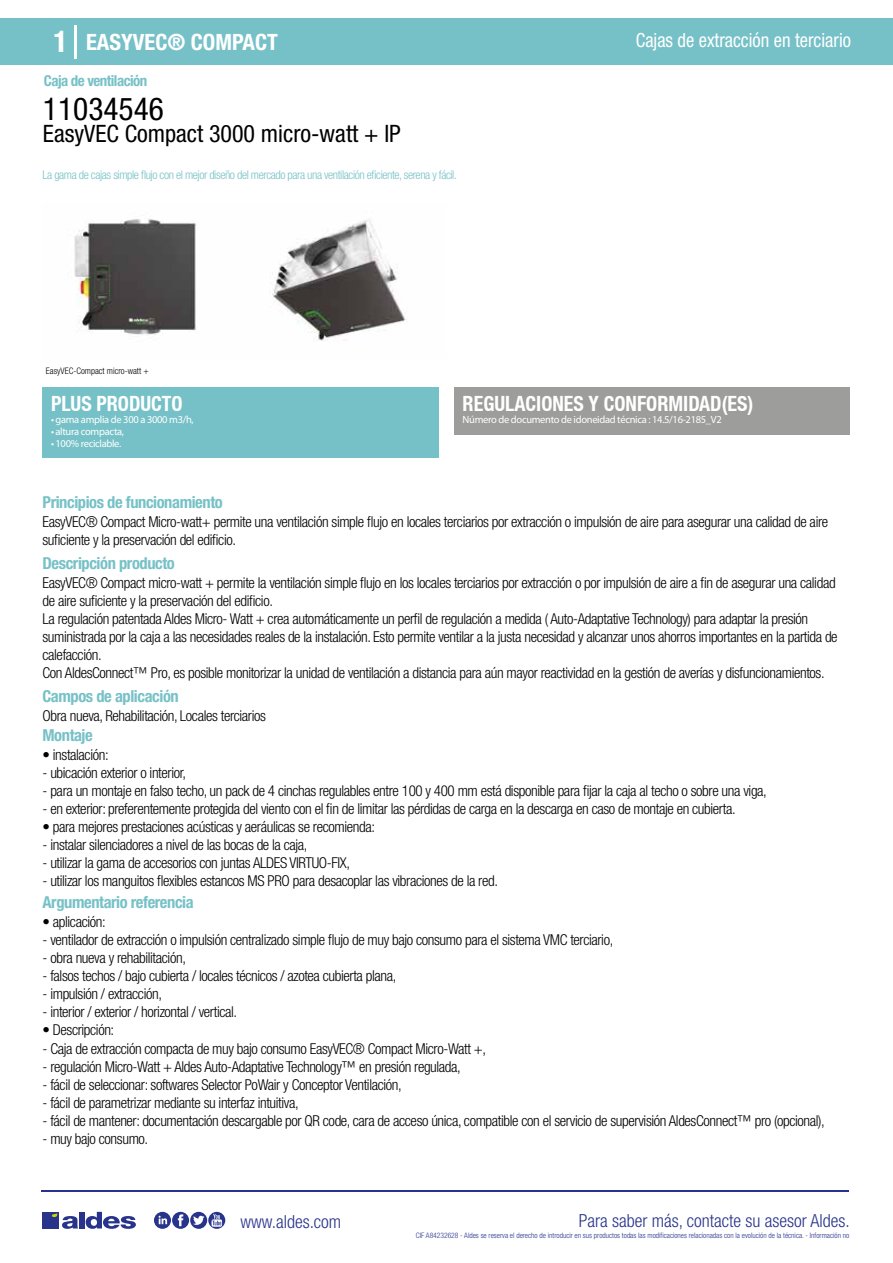
<style>
.page{position:relative;width:893px;height:1263px;background:#fff}
.page>*{position:absolute;margin:0;border:0;box-sizing:border-box;transform-origin:0 0}
.t1{font:condensed 31.5px "Helvetica Neue LT Std";color:#000}
.t2{font:condensed 24px "Helvetica Neue LT Std";color:#000}
.t3{font:700 condensed 22.5px "Helvetica Neue LT Std";color:#fff}
.t4{font:700 condensed 21px "Helvetica Neue";color:#fff;scale:.95 1}
.t5{font:condensed 19.5px "Helvetica Neue LT Std";color:#fff;scale:.95 1}
.t6{font:300 condensed 18px "Helvetica Neue";color:#28348b}
.t7{font:700 condensed 16.5px "Helvetica Neue LT Std";letter-spacing:-.025em;color:#76c1c7}
.t8{font:300 condensed 15px/18px "Helvetica Neue LT Std";letter-spacing:-.025em;color:#000}
.t9{font:700 condensed 15px "Helvetica Neue LT Std";letter-spacing:-.035em;color:#76c1c7}
.t10{font:300 condensed 12px "Helvetica Neue LT Std";letter-spacing:-.035em;color:#76c1c7}
.t11{font:10.5px "Myriad Pro";letter-spacing:-.03em;color:#fff}
.t12{font:300 condensed 9px "Helvetica Neue";color:#000}
.t13{font:300 condensed 7.5px "Helvetica Neue";color:#28348b}
.s1{font-size:30px}
</style>
<div class="page">
<div style="left:0;top:18px;width:893px;height:46px;background:#76c1c7"></div>
<div style="left:454px;top:387px;width:396px;height:48px;background:#9d9d9c"></div>
<div style="left:43px;top:387px;width:396px;height:70px;background:#76c1c7"></div>
<hr style="left:74px;top:25px;width:2px;height:33px;background:#fff">
<svg style="left:74px;top:219px;width:333px;height:122px"></svg>
<hr style="left:41px;top:1190px;width:808px;height:1px;background:#28348b">
<svg style="left:154px;top:1212px;width:71px;height:17px"></svg>
<div style="left:42px;top:1212px;width:17px;height:16px;background:#28348b"></div>
<div style="left:79px;top:1212px;width:5px;height:16px;background:#28348b"></div>
<svg style="left:86px;top:1212px;width:50px;height:17px"></svg>
<svg style="left:52px;top:1213px;width:26px;height:16px"></svg>
<h3 class="t3" style="left:54px;top:28px;width:226px"><span class="s1">1</span> EASYVEC® COMPACT</h3>
<h3 class="t5" style="left:636px;top:29px;width:228px">Cajas de extracción en terciario</h3>
<p class="t9" style="left:44px;top:71px;width:105px">Caja de ventilación</p>
<h1 class="t1" style="left:43px;top:91px;width:122px">11034546</h1>
<h2 class="t2" style="left:43px;top:120px;width:359px">EasyVEC Compact 3000 micro-watt + IP</h2>
<p class="t10" style="left:43px;top:167px;width:416px">La gama de cajas simple flujo con el mejor diseño del mercado para una ventilación eficiente, serena y fácil.</p>
<p class="t12" style="left:46px;top:365px;width:104px">EasyVEC-Compact micro-watt +</p>
<h3 class="t4" style="left:51px;top:391px;width:140px">PLUS PRODUCTO</h3>
<p class="t11" style="left:51px;top:413px;width:144px">• gama amplia de 300 a 3000 m3/h,</p>
<p class="t11" style="left:51px;top:425px;width:75px">• altura compacta,</p>
<p class="t11" style="left:51px;top:437px;width:72px">• 100% reciclable.</p>
<p class="t7" style="left:43px;top:492px;width:182px">Principios de funcionamiento</p>
<h3 class="t4" style="left:463px;top:391px;width:308px">REGULACIONES Y CONFORMIDAD(ES)</h3>
<p class="t11" style="left:463px;top:413px;width:261px">Número de documento de idoneidad técnica : 14.5/16-2185_V2</p>
<p class="t8" style="left:43px;top:513px;width:787px">EasyVEC® Compact Micro-watt+ permite una ventilación simple flujo en locales terciarios por extracción o impulsión de aire para asegurar una calidad de aire suficiente y la preservación del edificio.</p>
<p class="t8" style="left:43px;top:573px;width:797px">EasyVEC® Compact micro-watt + permite la ventilación simple flujo en los locales terciarios por extracción o por impulsión de aire a fin de asegurar una calidad de aire suficiente y la preservación del edificio.<br>La regulación patentada Aldes Micro- Watt + crea automáticamente un perfil de regulación a medida ( Auto-Adaptative Technology) para adaptar la presión suministrada por la caja a las necesidades reales de la instalación. Esto permite ventilar a la justa necesidad y alcanzar unos ahorros importantes en la partida de calefacción.<br>Con AldesConnect™ Pro, es posible monitorizar la unidad de ventilación a distancia para aún mayor reactividad en la gestión de averías y disfuncionamientos.</p>
<p class="t8" style="left:43px;top:706px;width:225px">Obra nueva, Rehabilitación, Locales terciarios</p>
<p class="t8" style="left:43px;top:746px;width:68px">• instalación:</p>
<p class="t8" style="left:43px;top:764px;width:145px">- ubicación exterior o interior,</p>
<p class="t8" style="left:43px;top:782px;width:726px">- para un montaje en falso techo, un pack de 4 cinchas regulables entre 100 y 400 mm está disponible para fijar la caja al techo o sobre una viga,</p>
<p class="t8" style="left:43px;top:800px;width:695px">- en exterior: preferentemente protegida del viento con el fin de limitar las pérdidas de carga en la descarga en caso de montaje en cubierta.</p>
<p class="t8" style="left:43px;top:818px;width:334px">• para mejores prestaciones acústicas y aeráulicas se recomienda:</p>
<p class="t8" style="left:43px;top:836px;width:267px">- instalar silenciadores a nivel de las bocas de la caja,</p>
<p class="t8" style="left:43px;top:854px;width:309px">- utilizar la gama de accesorios con juntas ALDES VIRTUO-FIX,</p>
<p class="t8" style="left:43px;top:872px;width:457px">- utilizar los manguitos flexibles estancos MS PRO para desacoplar las vibraciones de la red.</p>
<p class="t7" style="left:43px;top:553px;width:134px">Descripción producto</p>
<p class="t7" style="left:43px;top:686px;width:138px">Campos de aplicación</p>
<p class="t7" style="left:43px;top:725px;width:52px">Montaje</p>
<p class="t7" style="left:43px;top:892px;width:153px">Argumentario referencia</p>
<p class="t8" style="left:43px;top:913px;width:65px">• aplicación:</p>
<p class="t8" style="left:43px;top:931px;width:572px">- ventilador de extracción o impulsión centralizado simple flujo de muy bajo consumo para el sistema VMC terciario,</p>
<p class="t8" style="left:43px;top:949px;width:145px">- obra nueva y rehabilitación,</p>
<p class="t8" style="left:43px;top:967px;width:355px">- falsos techos / bajo cubierta / locales técnicos / azotea cubierta plana,</p>
<p class="t8" style="left:43px;top:985px;width:121px">- impulsión / extracción,</p>
<p class="t8" style="left:43px;top:1003px;width:196px">- interior / exterior / horizontal / vertical.</p>
<p class="t8" style="left:43px;top:1021px;width:73px">• Descripción:</p>
<p class="t8" style="left:43px;top:1039px;width:445px">- Caja de extracción compacta de muy bajo consumo EasyVEC® Compact Micro-Watt +,</p>
<p class="t8" style="left:43px;top:1057px;width:420px">- regulación Micro-Watt + Aldes Auto-Adaptative Technology™ en presión regulada,</p>
<p class="t8" style="left:43px;top:1075px;width:361px">- fácil de seleccionar: softwares Selector PoWair y Conceptor Ventilación,</p>
<p class="t8" style="left:43px;top:1093px;width:258px">- fácil de parametrizar mediante su interfaz intuitiva,</p>
<p class="t8" style="left:43px;top:1111px;width:784px">- fácil de mantener: documentación descargable por QR code, cara de acceso única, compatible con el servicio de supervisión AldesConnect™ pro (opcional),</p>
<p class="t8" style="left:43px;top:1129px;width:107px">- muy bajo consumo.</p>
<p class="t6" style="left:240px;top:1211px;width:102px">www.aldes.com</p>
<p class="t6" style="left:579px;top:1211px;width:272px">Para saber más, contacte su asesor Aldes.</p>
<p class="t13" style="left:416px;top:1230px;width:435px">CIF A84232628 - Aldes se reserva el derecho de introducir en sus productos todas las modificaciones relacionadas con la evolución de la técnica. - Información no</p>
</div>
